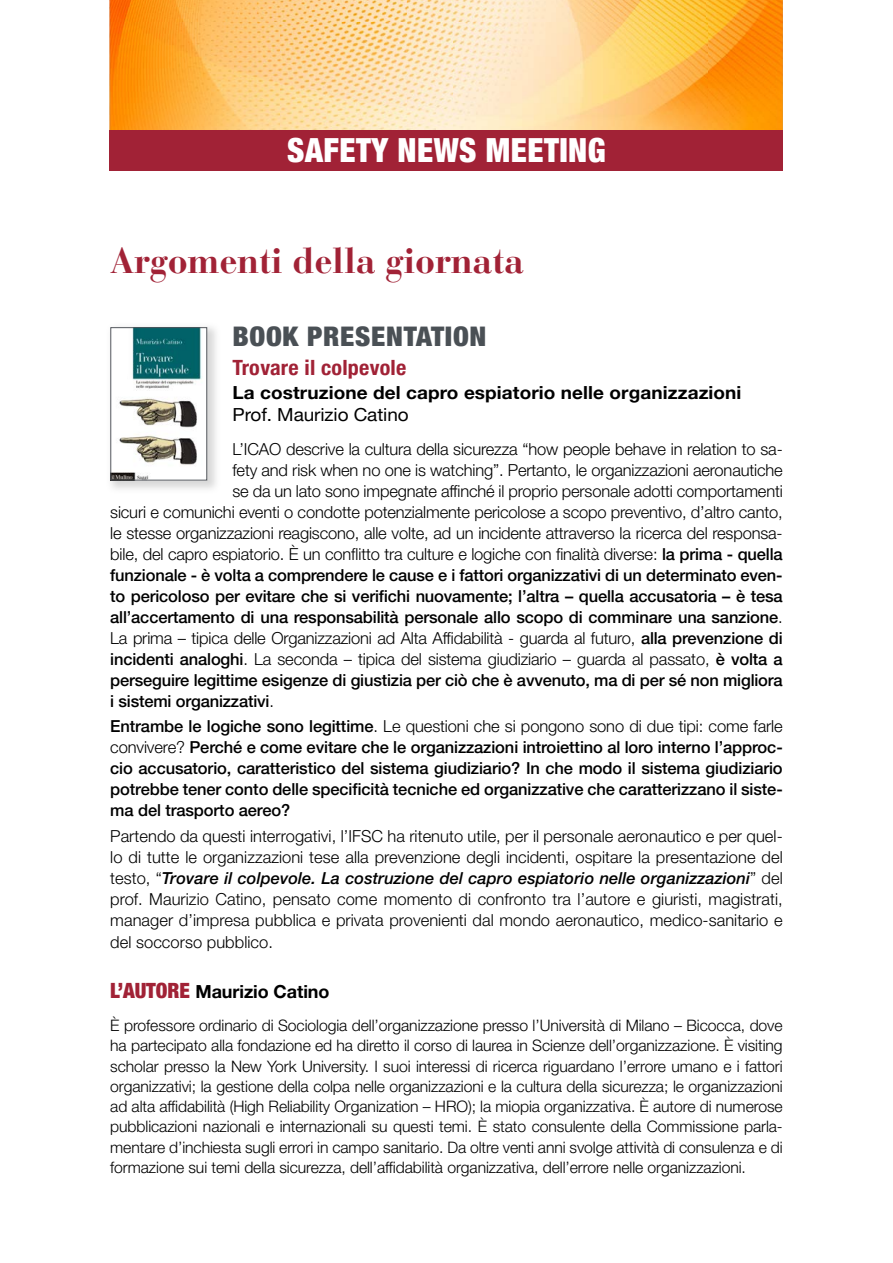
<style>
.page{position:relative;width:893px;height:1263px;background:#fff}
.page>*{position:absolute;margin:0;border:0;box-sizing:border-box;transform-origin:0 0}
.t1{font:700 36px "Bauer Bodoni";letter-spacing:-.005em;color:#a12236}
.t2{font:900 condensed 33.3px "Helvetica Neue LT Std";letter-spacing:.015em;color:#fff}
.t3{font:900 condensed 27px "Helvetica Neue LT Std";letter-spacing:.025em;color:#4a5055;scale:1.05 1}
.t4{font:700 condensed 21px "Helvetica Neue LT Std";letter-spacing:.01em;color:#a12236;scale:1.05 1}
.t5{font:700 18px "Helvetica Neue LT Std";letter-spacing:.005em;color:#000;scale:1.05 1}
.t6{font:700 18px "Helvetica Neue LT Std";letter-spacing:.005em;color:#000}
.t7{font:18px "Helvetica Neue LT Std";letter-spacing:-.005em;color:#000;scale:1.05 1}
.t8{font:300 16.5px/21px "Helvetica Neue LT Std";letter-spacing:-.01em;color:#000;text-align:justify}
.t9{font:500 16.5px/21px "Helvetica Neue LT Std";letter-spacing:-.01em;color:#000;text-align:justify}
.t10{font:300 15.75px/20.2px "Helvetica Neue LT Std";letter-spacing:-.005em;color:#000;text-align:justify}
.s1{font-weight:500}
.s2{font-weight:300}
.s3{font-weight:500;font-style:italic}
.s4{font-weight:900;font-stretch:condensed;font-size:21px;color:#a12236}
</style>
<div class="page">
<img style="left:110px;top:0;width:673px;height:130px">
<div style="left:110px;top:130px;width:673px;height:41px;background:#a12236"></div>
<img style="left:110px;top:327px;width:106px;height:162px">
<img style="left:113px;top:329px;width:92px;height:149px">
<div style="left:111px;top:327px;width:96px;height:153px;border:1px solid #52555b"></div>
<h2 class="t2" style="left:287px;top:130px;width:320px">SAFETY NEWS MEETING</h2>
<h1 class="t1" style="left:110px;top:238px;width:416px">Argomenti della giornata</h1>
<h3 class="t3" style="left:232px;top:320px;width:243px">BOOK PRESENTATION</h3>
<p class="t4" style="left:232px;top:354px;width:167px">Trovare il colpevole</p>
<p class="t5" style="left:232px;top:381px;width:486px">La costruzione del capro espiatorio nelle organizzazioni</p>
<p class="t7" style="left:232px;top:404px;width:169px">Prof. Maurizio Catino</p>
<p class="t8" style="left:232px;top:438px;width:552px">L’ICAO descrive la cultura della sicurezza “how people behave in relation to sa-</p>
<p class="t8" style="left:232px;top:459px;width:552px">fety and risk when no one is watching”. Pertanto, le organizzazioni aeronautiche</p>
<p class="t8" style="left:232px;top:480px;width:552px">se da un lato sono impegnate affinché il proprio personale adotti comportamenti</p>
<p class="t8" style="left:110px;top:501px;width:674px">sicuri e comunichi eventi o condotte potenzialmente pericolose a scopo preventivo, d’altro canto,</p>
<p class="t8" style="left:110px;top:522px;width:674px">le stesse organizzazioni reagiscono, alle volte, ad un incidente attraverso la ricerca del responsa-</p>
<p class="t8" style="left:110px;top:543px;width:674px">bile, del capro espiatorio. È un conflitto tra culture e logiche con finalità diverse: <span class="s1">la prima - quella</span></p>
<p class="t9" style="left:110px;top:564px;width:674px">funzionale - è volta a comprendere le cause e i fattori organizzativi di un determinato even-</p>
<p class="t9" style="left:110px;top:585px;width:674px">to pericoloso per evitare che si verifichi nuovamente; l’altra – quella accusatoria – è tesa</p>
<p class="t9" style="left:110px;top:606px;width:674px">all’accertamento di una responsabilità personale allo scopo di comminare una sanzione<span class="s2">.</span></p>
<p class="t8" style="left:110px;top:627px;width:674px">La prima – tipica delle Organizzazioni ad Alta Affidabilità - guarda al futuro, <span class="s1">alla prevenzione di</span></p>
<p class="t8" style="left:110px;top:648px;width:674px"><span class="s1">incidenti analoghi</span>. La seconda – tipica del sistema giudiziario – guarda al passato, <span class="s1">è volta a</span></p>
<p class="t9" style="left:110px;top:669px;width:674px">perseguire legittime esigenze di giustizia per ciò che è avvenuto, ma di per sé non migliora</p>
<p class="t9" style="left:110px;top:690px;width:165px">i sistemi organizzativi<span class="s2">.</span></p>
<p class="t9" style="left:110px;top:716px;width:674px">Entrambe le logiche sono legittime<span class="s2">. Le questioni che si pongono sono di due tipi: come farle convivere?</span> Perché e come evitare che le organizzazioni introiettino al loro interno l’approc&shy;cio accusatorio, caratteristico del sistema giudiziario? In che modo il sistema giudiziario potrebbe tener conto delle specificità tecniche ed organizzative che caratterizzano il siste&shy;ma del trasporto aereo?</p>
<p class="t8" style="left:110px;top:825px;width:674px">Partendo da questi interrogativi, l’IFSC ha ritenuto utile, per il personale aeronautico e per quel&shy;lo di tutte le organizzazioni tese alla prevenzione degli incidenti, ospitare la presentazione del testo, “<span class="s3">Trovare il colpevole. La costruzione del capro espiatorio nelle organizzazioni</span>” del prof. Maurizio Catino, pensato come momento di confronto tra l’autore e giuristi, magistrati, manager d’impresa pubblica e privata provenienti dal mondo aeronautico, medico-sanitario e</p>
<p class="t8" style="left:110px;top:931px;width:164px">del soccorso pubblico.</p>
<p class="t6" style="left:110px;top:980px;width:221px"><span class="s4">L’AUTORE</span> Maurizio Catino</p>
<p class="t10" style="left:110px;top:1015px;width:674px">È professore ordinario di Sociologia dell’organizzazione presso l’Università di Milano – Bicocca, dove ha partecipato alla fondazione ed ha diretto il corso di laurea in Scienze dell’organizzazione. È visiting scholar presso la New York University. I suoi interessi di ricerca riguardano l’errore umano e i fattori organizzativi; la gestione della colpa nelle organizzazioni e la cultura della sicurezza; le organizzazioni ad alta affidabilità (High Reliability Organization – HRO); la miopia organizzativa. È autore di numerose pubblicazioni nazionali e internazionali su questi temi. È stato consulente della Commissione parla&shy;mentare d’inchiesta sugli errori in campo sanitario. Da oltre venti anni svolge attività di consulenza e di formazione sui temi della sicurezza, dell’affidabilità organizzativa, dell’errore nelle organizzazioni.</p>
</div>
